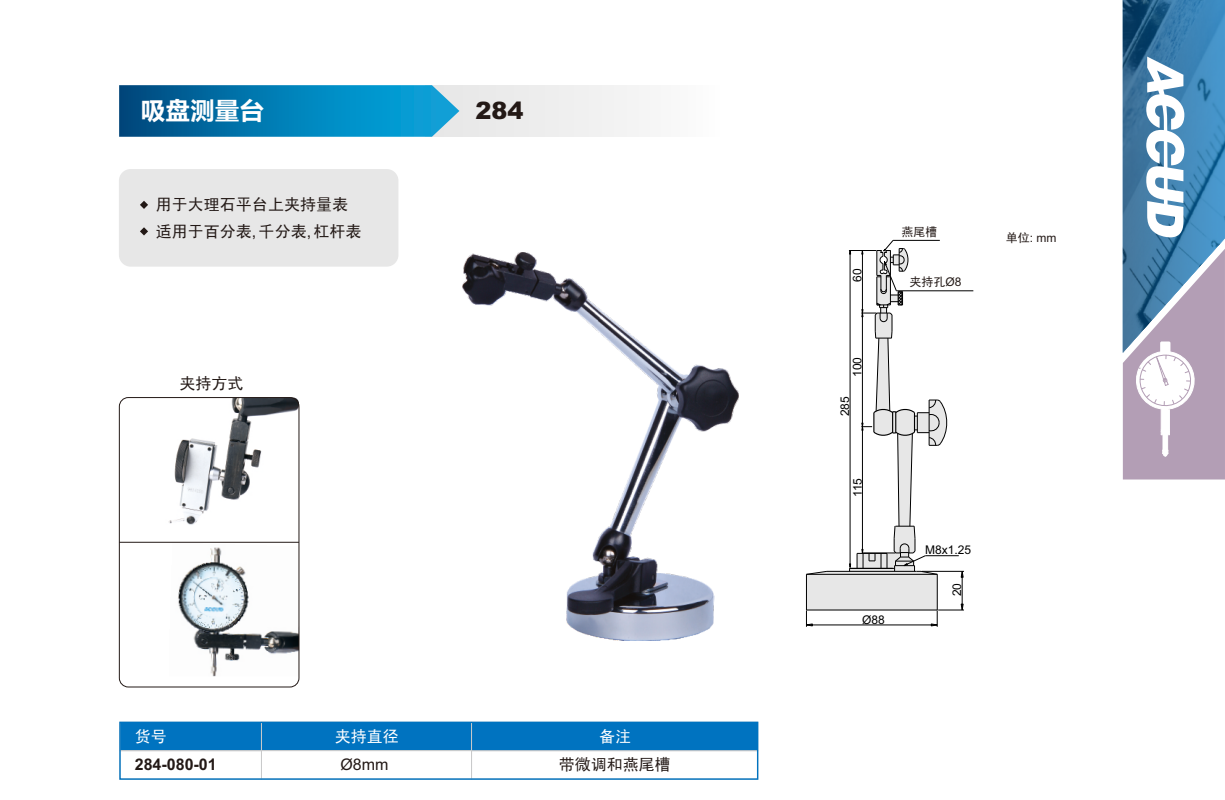
<style>
.page{position:relative;width:1225px;height:800px;background:#fff}
.page>*{position:absolute;margin:0;border:0;box-sizing:border-box;transform-origin:0 0}
.t1{font:700 24px "Microsoft Ya Hei";letter-spacing:.03em;color:#fff}
.t2{font:900 24px "Arial";color:#231916}
.t3{font:16px/26.8px "Sim Hei";color:#231916}
.t4{font:700 16px "Arial";color:#231916}
.t5{font:16px "Sim Hei";color:#fff}
.t6{font:16px "Arial";color:#231916}
.t7{font:12px "Arial";color:#000}
.t8{font:12px "Sim Hei";color:#231916}
.t9{font:12px "Arial";color:#231916}
.s1{font-family:"Arial"}
.s2{font-family:"Sim Hei"}
</style>
<div class="page">
<div style="left:425px;top:85px;width:295px;height:52px;background:#f0f0f0"></div>
<svg style="left:119px;top:85px;width:340px;height:52px;background:#0c80b4"></svg>
<div style="left:119px;top:169px;width:279px;height:97px;background:#e7e7e7;border-radius:12px"></div>
<svg style="left:140px;top:201px;width:8px;height:8px"></svg>
<svg style="left:140px;top:227px;width:8px;height:8px"></svg>
<svg style="left:121px;top:723px;width:635px;height:54px"></svg>
<img style="left:463px;top:252px;width:276px;height:388px">
<svg style="left:806px;top:239px;width:168px;height:388px"></svg>
<div style="left:119px;top:721px;width:639px;height:58px;border:1px solid #0073c0"></div>
<img style="left:136px;top:397px;width:163px;height:132px;border-radius:6px">
<img style="left:178px;top:547px;width:119px;height:129px">
<div style="left:119px;top:397px;width:180px;height:290px;border:1px solid #231916;border-radius:9px"></div>
<hr style="left:119px;top:542px;width:180px;height:1px;background:#231916">
<svg style="left:1122px;top:0;width:103px;height:479px"></svg>
<h1 class="t1" style="left:141px;top:99px;width:124px">吸盘测量台</h1>
<h1 class="t2" style="left:475px;top:102px;width:50px">284</h1>
<p class="t3" style="left:156px;top:191px;width:207px">用于大理石平台上夹持量表适用于百分表<span class="s1">,</span> 千分表<span class="s1">,</span> 杠杆表</p>
<p class="t3" style="left:179px;top:370px;width:65px">夹持方式</p>
<p class="t5" style="left:135px;top:728px;width:33px">货号</p>
<p class="t4" style="left:135px;top:758px;width:83px">284-080-01</p>
<p class="t5" style="left:335px;top:728px;width:65px">夹持直径</p>
<p class="t5" style="left:599px;top:728px;width:33px">备注</p>
<p class="t6" style="left:340px;top:758px;width:49px">Ø8mm</p>
<p class="t3" style="left:559px;top:751px;width:113px">带微调和燕尾槽</p>
<p class="t7" style="left:853px;top:281px;width:15px;rotate:-90deg">60</p>
<p class="t8" style="left:901px;top:226px;width:37px">燕尾槽</p>
<p class="t8" style="left:909px;top:275px;width:54px">夹持孔<span class="s1">Ø8</span></p>
<p class="t7" style="left:853px;top:377px;width:22px;rotate:-90deg">100</p>
<p class="t7" style="left:840px;top:416px;width:22px;rotate:-90deg">285</p>
<p class="t7" style="left:853px;top:497px;width:21px;rotate:-90deg">115</p>
<p class="t7" style="left:862px;top:615px;width:24px">Ø88</p>
<p class="t7" style="left:925px;top:545px;width:48px">M8x1.25</p>
<p class="t7" style="left:952px;top:596px;width:15px;rotate:-90deg">20</p>
<p class="t9" style="left:1005px;top:233px;width:52px"><span class="s2">单位</span>: mm</p>
</div>
